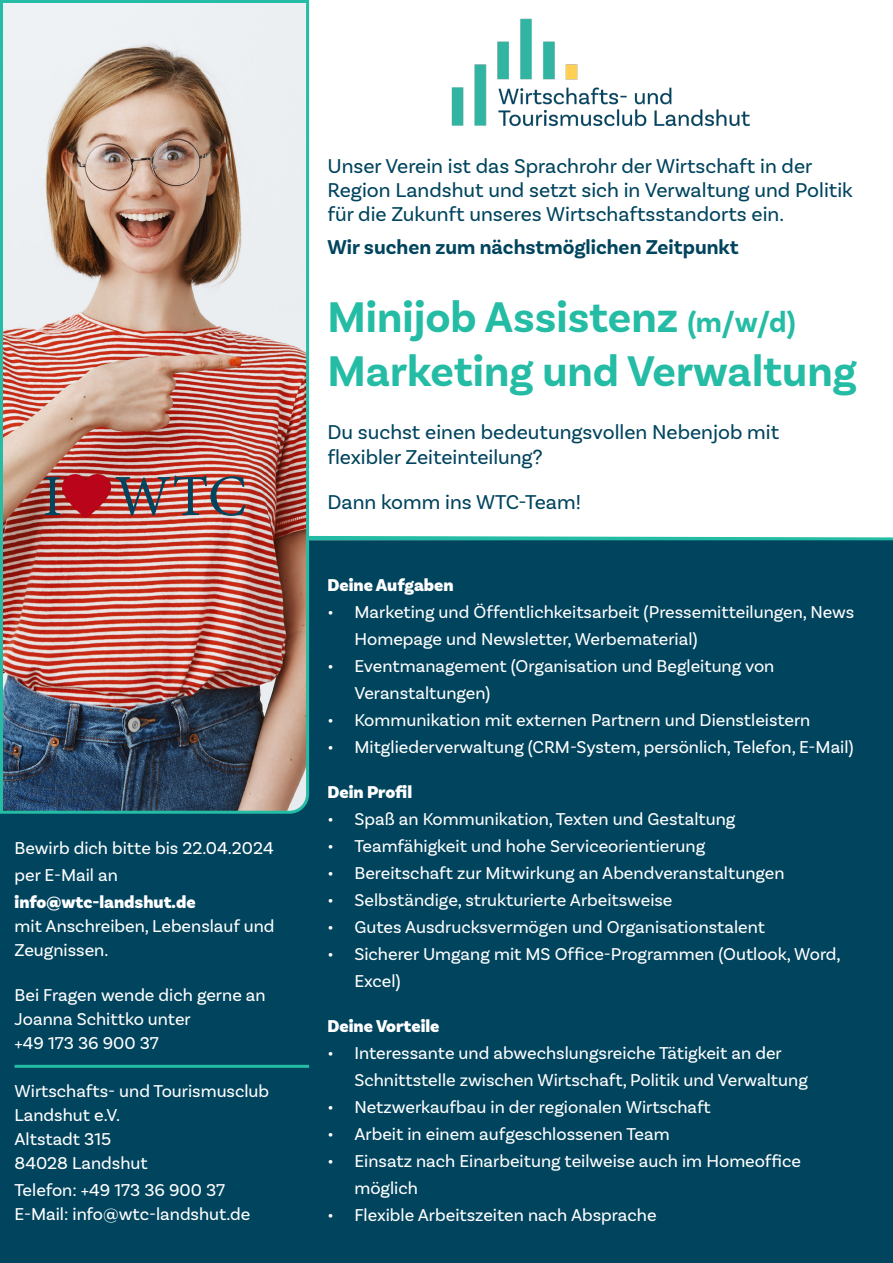
<style>
.page{position:relative;width:893px;height:1263px;background:#fff}
.page>*{position:absolute;margin:0;border:0;box-sizing:border-box;transform-origin:0 0}
.t1{font:58.35px "Minion Pro";color:#00445e}
.t2{font:700 45px "Basic Sans";color:#24bca4}
.t3{font:21px/24px "Basic Sans";color:#00445e}
.t4{font:700 21px "Basic Sans";color:#00445e}
.t5{font:18px/27px "Basic Sans";color:#fff}
.t6{font:900 18px "Basic Sans";color:#fff}
.s1{font-size:30px}
</style>
<div class="page">
<svg style="left:311px;top:535px;width:582px;height:5px"></svg>
<div style="left:0;top:541px;width:893px;height:721px;background:#00445e"></div>
<img style="left:0;top:0;width:311px;height:814px">
<img style="left:451px;top:18px;width:299px;height:109px">
<img style="left:62px;top:474px;width:48px;height:44px">
<hr style="left:15px;top:1065px;width:294px;height:3px;background:#24bca4">
<p class="t1" style="left:43px;top:457px;width:206px">I WTC</p>
<p class="t5" style="left:15px;top:834px;width:261px">Bewirb dich bitte bis 22.04.2024 per E-Mail an</p>
<p class="t6" style="left:15px;top:891px;width:183px">info@wtc-landshut.de</p>
<p class="t5" style="left:15px;top:914px;width:261px;line-height:24px">mit Anschreiben, Lebenslauf und<br>Zeugnissen.</p>
<p class="t5" style="left:15px;top:981px;width:253px">Bei Fragen wende dich gerne an</p>
<p class="t5" style="left:15px;top:1005px;width:178px">Joanna Schittko unter</p>
<p class="t5" style="left:15px;top:1029px;width:146px">+49 173 36 900 37</p>
<p class="t5" style="left:15px;top:1079px;width:256px;line-height:24px">Wirtschafts- und Tourismusclub<br>Landshut e.V.</p>
<p class="t5" style="left:15px;top:1126px;width:98px">Altstadt 315</p>
<p class="t5" style="left:15px;top:1150px;width:135px">84028 Landshut</p>
<p class="t5" style="left:15px;top:1177px;width:212px">Telefon: +49 173 36 900 37</p>
<p class="t5" style="left:15px;top:1201px;width:237px">E-Mail: info@wtc-landshut.de</p>
<p class="t3" style="left:327px;top:154px;width:527px">Unser Verein ist das Sprachrohr der Wirtschaft in der<br>Region Landshut und setzt sich in Verwaltung und Politik für die Zukunft unseres Wirtschaftsstandorts ein.</p>
<p class="t4" style="left:327px;top:234px;width:413px">Wir suchen zum nächstmöglichen Zeitpunkt</p>
<p class="t2" style="left:327px;top:290px;width:470px">Minijob Assistenz <span class="s1">(m/w/d)</span></p>
<p class="t2" style="left:327px;top:344px;width:531px">Marketing und Verwaltung</p>
<p class="t3" style="left:327px;top:420px;width:453px">Du suchst einen bedeutungsvollen Nebenjob mit</p>
<p class="t3" style="left:327px;top:445px;width:217px">flexibler Zeiteinteilung?</p>
<p class="t3" style="left:327px;top:490px;width:255px">Dann komm ins WTC-Team!</p>
<p class="t6" style="left:327px;top:574px;width:128px">Deine Aufgaben</p>
<p class="t5" style="left:354px;top:598px;width:501px;text-indent:-27px">• Marketing und Öffentlichkeitsarbeit (Pressemitteilungen, News<br>Homepage und Newsletter, Werbematerial)</p>
<p class="t5" style="left:354px;top:652px;width:422px;text-indent:-27px">• Eventmanagement (Organisation und Begleitung von<br>Veranstaltungen)</p>
<p class="t5" style="left:327px;top:706px;width:485px">• Kommunikation mit externen Partnern und Dienstleistern</p>
<p class="t5" style="left:327px;top:733px;width:528px">• Mitgliederverwaltung (CRM-System, persönlich, Telefon, E-Mail)</p>
<p class="t6" style="left:327px;top:781px;width:86px">Dein Profil</p>
<p class="t5" style="left:327px;top:805px;width:409px">• Spaß an Kommunikation, Texten und Gestaltung</p>
<p class="t5" style="left:327px;top:832px;width:379px">• Teamfähigkeit und hohe Serviceorientierung</p>
<p class="t5" style="left:327px;top:859px;width:459px">• Bereitschaft zur Mitwirkung an Abendveranstaltungen</p>
<p class="t5" style="left:327px;top:886px;width:347px">• Selbständige, strukturierte Arbeitsweise</p>
<p class="t5" style="left:327px;top:913px;width:439px">• Gutes Ausdrucksvermögen und Organisationstalent</p>
<p class="t5" style="left:354px;top:940px;width:488px;text-indent:-27px">• Sicherer Umgang mit MS Office-Programmen (Outlook, Word,<br>Excel)</p>
<p class="t6" style="left:327px;top:1015px;width:114px">Deine Vorteile</p>
<p class="t5" style="left:354px;top:1039px;width:455px;text-indent:-27px">• Interessante und abwechslungsreiche Tätigkeit an der<br>Schnittstelle zwischen Wirtschaft, Politik und Verwaltung</p>
<p class="t5" style="left:327px;top:1093px;width:385px">• Netzwerkaufbau in der regionalen Wirtschaft</p>
<p class="t5" style="left:327px;top:1120px;width:344px">• Arbeit in einem aufgeschlossenen Team</p>
<p class="t5" style="left:354px;top:1147px;width:448px;text-indent:-27px">• Einsatz nach Einarbeitung teilweise auch im Homeoffice möglich</p>
<p class="t5" style="left:327px;top:1201px;width:331px">• Flexible Arbeitszeiten nach Absprache</p>
</div>
